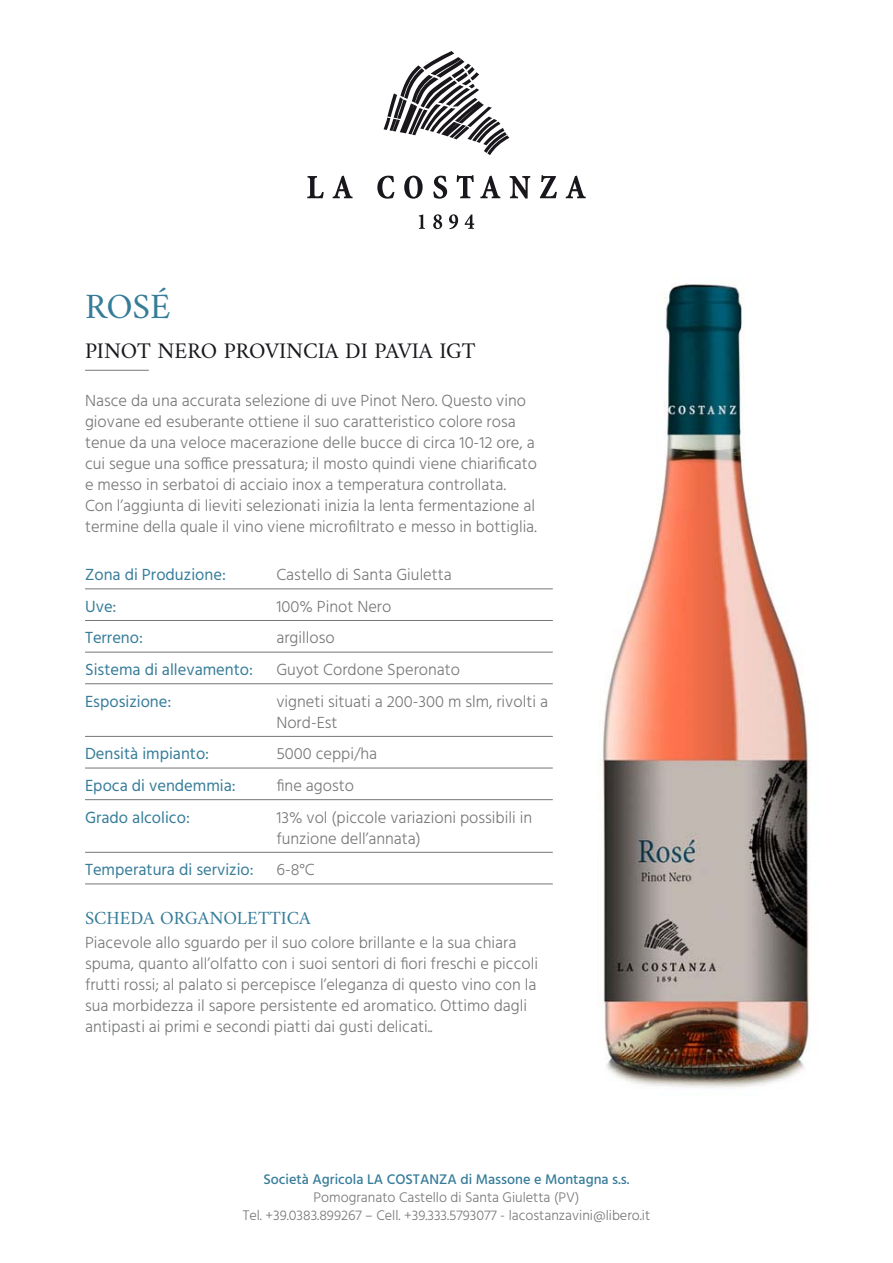
<style>
.page{position:relative;width:893px;height:1263px;background:#fff}
.page>*{position:absolute;margin:0;border:0;box-sizing:border-box;transform-origin:0 0}
.t1{font:36px "Amiri";color:#367c99}
.t2{font:22.5px "Amiri";letter-spacing:-.005em;color:#1a171c}
.t3{font:18.75px "Amiri";color:#367c99}
.t4{font:300 16.5px/21px "Hind";color:#767777}
.t5{font:16.5px "Hind";color:#367c99}
.t6{font:300 14.25px/18px "Hind";color:#767777;text-align:center}
.t7{font:500 14.25px "Hind";color:#367c99}
</style>
<div class="page">
<svg style="left:384px;top:51px;width:125px;height:104px"></svg>
<svg style="left:307px;top:176px;width:17px;height:22px"></svg>
<svg style="left:333px;top:176px;width:20px;height:22px"></svg>
<svg style="left:377px;top:176px;width:17px;height:23px"></svg>
<svg style="left:404px;top:176px;width:19px;height:23px"></svg>
<svg style="left:433px;top:176px;width:14px;height:23px"></svg>
<svg style="left:457px;top:175px;width:17px;height:23px"></svg>
<svg style="left:480px;top:176px;width:20px;height:22px"></svg>
<svg style="left:510px;top:176px;width:20px;height:22px"></svg>
<svg style="left:540px;top:175px;width:17px;height:23px"></svg>
<svg style="left:566px;top:176px;width:20px;height:22px"></svg>
<svg style="left:419px;top:214px;width:6px;height:15px"></svg>
<svg style="left:433px;top:214px;width:9px;height:15px"></svg>
<svg style="left:449px;top:214px;width:9px;height:15px"></svg>
<svg style="left:465px;top:214px;width:9px;height:15px"></svg>
<hr style="left:85px;top:589px;width:468px;height:1px;background:#767777">
<hr style="left:85px;top:620px;width:468px;height:1px;background:#767777">
<hr style="left:85px;top:652px;width:468px;height:1px;background:#767777">
<hr style="left:85px;top:683px;width:468px;height:1px;background:#767777">
<hr style="left:85px;top:736px;width:468px;height:1px;background:#767777">
<hr style="left:85px;top:768px;width:468px;height:1px;background:#767777">
<hr style="left:85px;top:799px;width:468px;height:1px;background:#767777">
<hr style="left:85px;top:852px;width:468px;height:1px;background:#767777">
<hr style="left:85px;top:884px;width:468px;height:1px;background:#767777">
<hr style="left:85px;top:370px;width:64px;height:1px;background:#767777">
<img style="left:600px;top:284px;width:211px;height:805px">
<h1 class="t1" style="left:85px;top:284px;width:87px">ROSÉ</h1>
<h2 class="t2" style="left:85px;top:337px;width:27px">PINOT</h2>
<h2 class="t2" style="left:158px;top:337px;width:16px">NERO</h2>
<h2 class="t2" style="left:224px;top:337px;width:68px">PROVINCIA</h2>
<h2 class="t2" style="left:345px;top:337px;width:107px">DI PAVIA IGT</h2>
<p class="t4" style="left:85px;top:391px;width:454px">Nasce da una accurata selezione di uve Pinot Nero. Questo vino giovane ed esuberante ottiene il suo caratteristico colore rosa tenue da una veloce macerazione delle bucce di circa 10-12 ore, a cui segue una soffice pressatura; il mosto quindi viene chiarificato e messo in serbatoi di acciaio inox a temperatura controllata.<br>Con l’aggiunta di lieviti selezionati inizia la lenta fermentazione al termine della quale il vino viene microfiltrato e messo in bottiglia.</p>
<p class="t5" style="left:85px;top:564px;width:142px">Zona di Produzione:</p>
<p class="t4" style="left:276px;top:565px;width:177px">Castello di Santa Giuletta</p>
<p class="t5" style="left:85px;top:595px;width:33px">Uve:</p>
<p class="t4" style="left:276px;top:597px;width:116px">100% Pinot Nero</p>
<p class="t5" style="left:85px;top:627px;width:59px">Terreno:</p>
<p class="t4" style="left:276px;top:629px;width:60px">argilloso</p>
<p class="t5" style="left:85px;top:658px;width:169px">Sistema di allevamento:</p>
<p class="t4" style="left:276px;top:660px;width:185px">Guyot Cordone Speronato</p>
<p class="t5" style="left:85px;top:690px;width:88px">Esposizione:</p>
<p class="t4" style="left:276px;top:692px;width:273px">vigneti situati a 200-300 m slm, rivolti a<br>Nord-Est</p>
<p class="t5" style="left:85px;top:743px;width:126px">Densità impianto:</p>
<p class="t4" style="left:276px;top:744px;width:102px">5000 ceppi/ha</p>
<p class="t5" style="left:85px;top:774px;width:152px">Epoca di vendemmia:</p>
<p class="t4" style="left:276px;top:776px;width:79px">fine agosto</p>
<p class="t5" style="left:85px;top:806px;width:106px">Grado alcolico:</p>
<p class="t4" style="left:276px;top:808px;width:257px">13% vol (piccole variazioni possibili in funzione dell’annata)</p>
<p class="t5" style="left:85px;top:859px;width:170px">Temperatura di servizio:</p>
<p class="t4" style="left:276px;top:860px;width:40px">6-8°C</p>
<p class="t3" style="left:85px;top:907px;width:227px">SCHEDA ORGANOLETTICA</p>
<p class="t4" style="left:85px;top:933px;width:455px">Piacevole allo sguardo per il suo colore brillante e la sua chiara spuma, quanto all’olfatto con i suoi sentori di fiori freschi e piccoli frutti rossi; al palato si percepisce l’eleganza di questo vino con la sua morbidezza il sapore persistente ed aromatico. Ottimo dagli antipasti ai primi e secondi piatti dai gusti delicati..</p>
<p class="t7" style="left:263px;top:1170px;width:368px">Società Agricola LA COSTANZA di Massone e Montagna s.s.</p>
<p class="t6" style="left:243px;top:1190px;width:409px">Pomogranato Castello di Santa Giuletta (PV)<br>Tel. +39.0383.899267 – Cell. +39.333.5793077 - lacostanzavini@libero.it</p>
</div>
